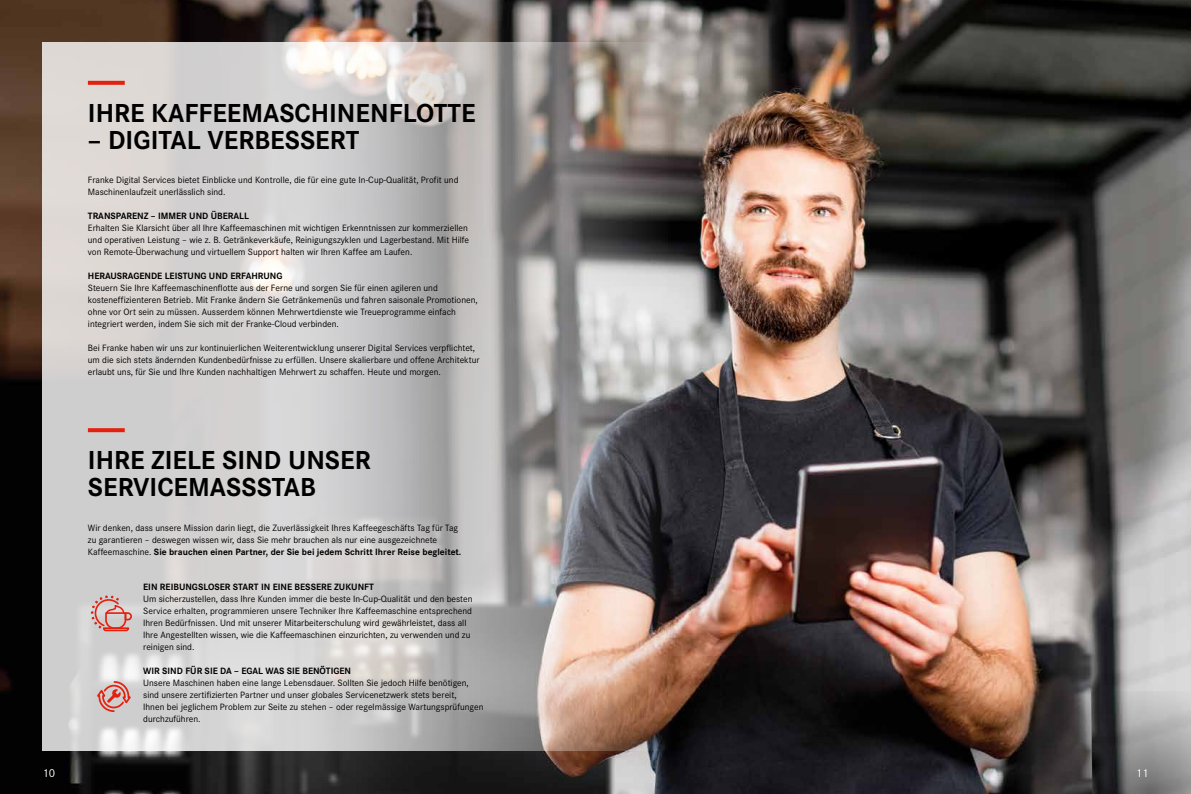
<style>
.page{position:relative;width:1191px;height:794px;background:#fff}
.page>*{position:absolute;margin:0;border:0;box-sizing:border-box;transform-origin:0 0}
.t1{font:700 27px/27px "Corporate S";color:#000}
.t2{font:12px "Corporate S";color:#fff}
.t3{font:9.5px/12px "Corporate S";color:#000}
.t4{font:700 9.5px "Corporate S";color:#000}
.s1{font-weight:700}
</style>
<div class="page">
<img style="left:0;top:0;width:1191px;height:794px">
<img style="left:43px;top:43px;width:773px;height:708px">
<svg style="left:88px;top:81px;width:37px;height:4px"></svg>
<svg style="left:88px;top:428px;width:37px;height:4px"></svg>
<svg style="left:982px;top:690px;width:209px;height:104px;background:#675f5b"></svg>
<svg style="left:91px;top:591px;width:42px;height:41px;background:#d5aba7"></svg>
<svg style="left:94px;top:680px;width:39px;height:33px"></svg>
<h1 class="t1" style="left:88px;top:97px;width:389px">IHRE KAFFEEMASCHINENFLOTTE</h1>
<h1 class="t1" style="left:88px;top:124px;width:273px">– DIGITAL VERBESSERT</h1>
<p class="t3" style="left:88px;top:173px;width:372px">Franke Digital Services bietet Einblicke und Kontrolle, die für eine gute In-Cup-Qualität, Profit und<br>Maschinenlaufzeit unerlässlich sind.</p>
<p class="t4" style="left:88px;top:208px;width:162px">TRANSPARENZ – IMMER UND ÜBERALL</p>
<p class="t3" style="left:88px;top:221px;width:383px">Erhalten Sie Klarsicht über all Ihre Kaffeemaschinen mit wichtigen Erkenntnissen zur kommerziellen und operativen Leistung – wie z. B. Getränkeverkäufe, Reinigungszyklen und Lagerbestand. Mit Hilfe von Remote-Überwachung und virtuellem Support halten wir Ihren Kaffee am Laufen.</p>
<p class="t4" style="left:88px;top:268px;width:196px">HERAUSRAGENDE LEISTUNG UND ERFAHRUNG</p>
<p class="t3" style="left:88px;top:281px;width:391px">Steuern Sie Ihre Kaffeemaschinenflotte aus der Ferne und sorgen Sie für einen agileren und kosteneffizienteren Betrieb. Mit Franke ändern Sie Getränkemenüs und fahren saisonale Promotionen, ohne vor Ort sein zu müssen. Ausserdem können Mehrwertdienste wie Treueprogramme einfach integriert werden, indem Sie sich mit der Franke-Cloud verbinden.</p>
<p class="t3" style="left:88px;top:341px;width:393px">Bei Franke haben wir uns zur kontinuierlichen Weiterentwicklung unserer Digital Services verpflichtet, um die sich stets ändernden Kundenbedürfnisse zu erfüllen. Unsere skalierbare und offene Architektur erlaubt uns, für Sie und Ihre Kunden nachhaltigen Mehrwert zu schaffen. Heute und morgen.</p>
<h1 class="t1" style="left:88px;top:445px;width:284px">IHRE ZIELE SIND UNSER<br>SERVICEMASSSTAB</h1>
<p class="t3" style="left:88px;top:521px;width:375px">Wir denken, dass unsere Mission darin liegt, die Zuverlässigkeit Ihres Kaffeegeschäfts Tag für Tag zu garantieren – deswegen wissen wir, dass Sie mehr brauchen als nur eine ausgezeichnete<br>Kaffeemaschine. <span class="s1">Sie brauchen einen Partner, der Sie bei jedem Schritt Ihrer Reise begleitet.</span></p>
<p class="t4" style="left:143px;top:579px;width:232px">EIN REIBUNGSLOSER START IN EINE BESSERE ZUKUNFT</p>
<p class="t3" style="left:143px;top:592px;width:331px">Um sicherzustellen, dass Ihre Kunden immer die beste In-Cup-Qualität und den besten Service erhalten, programmieren unsere Techniker Ihre Kaffeemaschine entsprechend Ihren Bedürfnissen. Und mit unserer Mitarbeiterschulung wird gewährleistet, dass all Ihre Angestellten wissen, wie die Kaffeemaschinen einzurichten, zu verwenden und zu reinigen sind.</p>
<p class="t4" style="left:143px;top:663px;width:209px">WIR SIND FÜR SIE DA – EGAL WAS SIE BENÖTIGEN</p>
<p class="t3" style="left:143px;top:676px;width:342px">Unsere Maschinen haben eine lange Lebensdauer. Sollten Sie jedoch Hilfe benötigen, sind unsere zertifizierten Partner und unser globales Servicenetzwerk stets bereit,<br>Ihnen bei jeglichem Problem zur Seite zu stehen – oder regelmässige Wartungsprüfungen durchzuführen.</p>
<p class="t2" style="left:43px;top:764px;width:14px">10</p>
<p class="t2" style="left:1135px;top:764px;width:14px">11</p>
</div>
